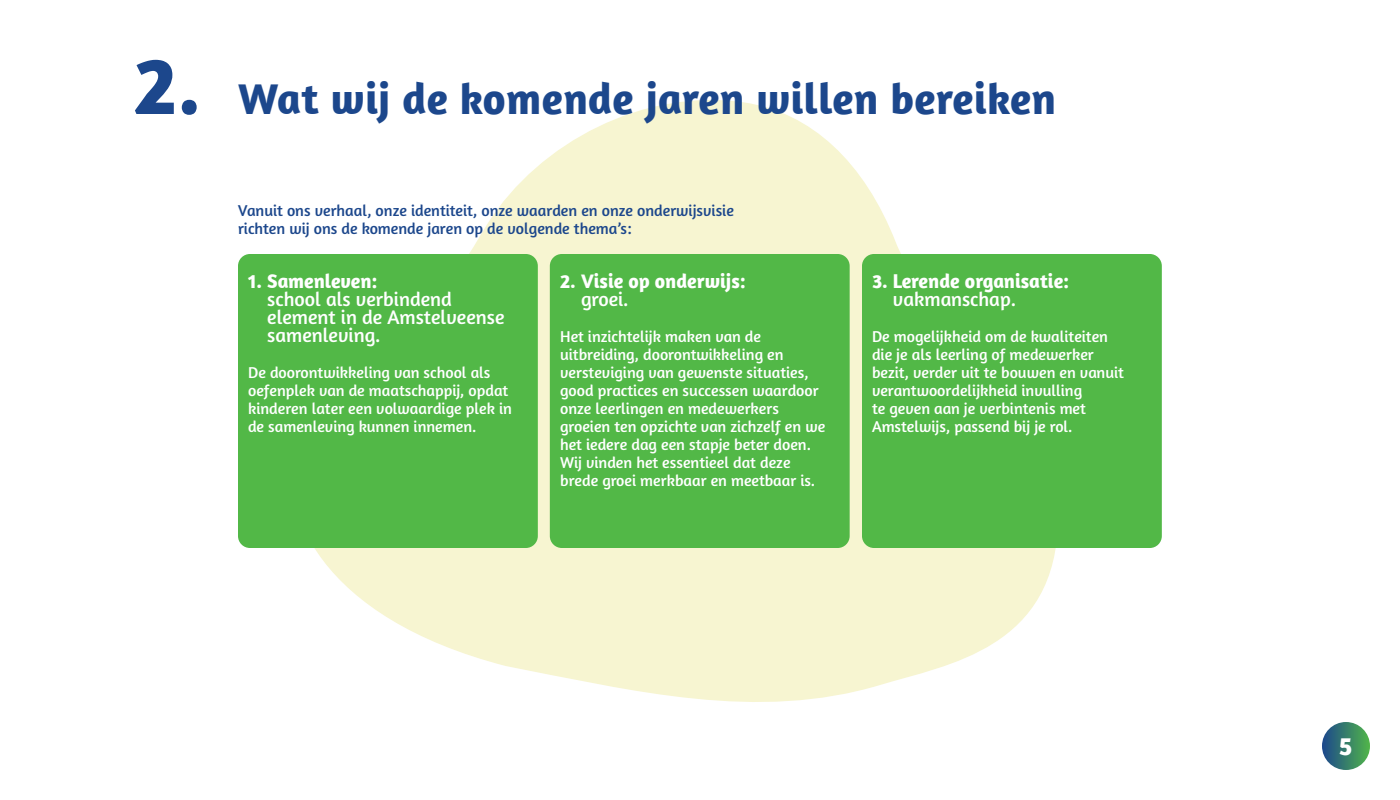
<style>
.page{position:relative;width:1400px;height:800px;background:#fff}
.page>*{position:absolute;margin:0;border:0;box-sizing:border-box;transform-origin:0 0}
.t1{font:700 44px "Amaranth";letter-spacing:.01em;color:#1c478c}
.t2{font:700 26px "Amaranth";color:#fff}
.t3{font:20px/18px "Amaranth";color:#fff}
.t4{font:700 20px "Amaranth";color:#fff}
.t5{font:16px/18px "Amaranth";color:#fff}
.t6{font:16px/18px "Amaranth";color:#1c478c}
.s1{font-size:84px}
</style>
<div class="page">
<div style="left:1322px;top:722px;width:48px;height:48px;background:linear-gradient(to right,#1f4a8e,#4fb24b);border-radius:24px"></div>
<svg style="left:314px;top:100px;width:742px;height:602px;fill:#f7f5d1"></svg>
<div style="left:238px;top:254px;width:300px;height:294px;background:#52b847;border-radius:12px"></div>
<div style="left:550px;top:254px;width:300px;height:294px;background:#52b847;border-radius:12px"></div>
<div style="left:862px;top:254px;width:300px;height:294px;background:#52b847;border-radius:12px"></div>
<h1 class="t1" style="left:134px;top:71px;width:923px"><span class="s1">2.</span> Wat wij de komende jaren willen bereiken</h1>
<p class="t6" style="left:238px;top:201px;width:497px">Vanuit ons verhaal, onze identiteit, onze waarden en onze onderwijsvisie richten wij ons de komende jaren op de volgende thema’s:</p>
<p class="t4" style="left:248px;top:268px;width:131px">1. Samenleven:</p>
<p class="t3" style="left:267px;top:289px;width:239px">school als verbindend element in de Amstelveense samenleving.</p>
<p class="t5" style="left:248px;top:363px;width:265px">De doorontwikkeling van school als oefenplek van de maatschappij, opdat kinderen later een volwaardige plek in de samenleving kunnen innemen.</p>
<p class="t4" style="left:560px;top:268px;width:187px">2. Visie op onderwijs:</p>
<p class="t3" style="left:581px;top:289px;width:49px">groei.</p>
<p class="t5" style="left:560px;top:327px;width:267px">Het inzichtelijk maken van de uitbreiding, doorontwikkeling en versteviging van gewenste situaties, good practices en successen waardoor onze leerlingen en medewerkers groeien ten opzichte van zichzelf en we het iedere dag een stapje beter doen.<br>Wij vinden het essentieel dat deze brede groei merkbaar en meetbaar is.</p>
<p class="t4" style="left:872px;top:268px;width:199px">3. Lerende organisatie:</p>
<p class="t3" style="left:893px;top:289px;width:125px">vakmanschap.</p>
<p class="t5" style="left:872px;top:327px;width:253px">De mogelijkheid om de kwaliteiten die je als leerling of medewerker bezit, verder uit te bouwen en vanuit verantwoordelijkheid invulling<br>te geven aan je verbintenis met Amstelwijs, passend bij je rol.</p>
<h2 class="t2" style="left:1339px;top:729px;width:15px">5</h2>
</div>
